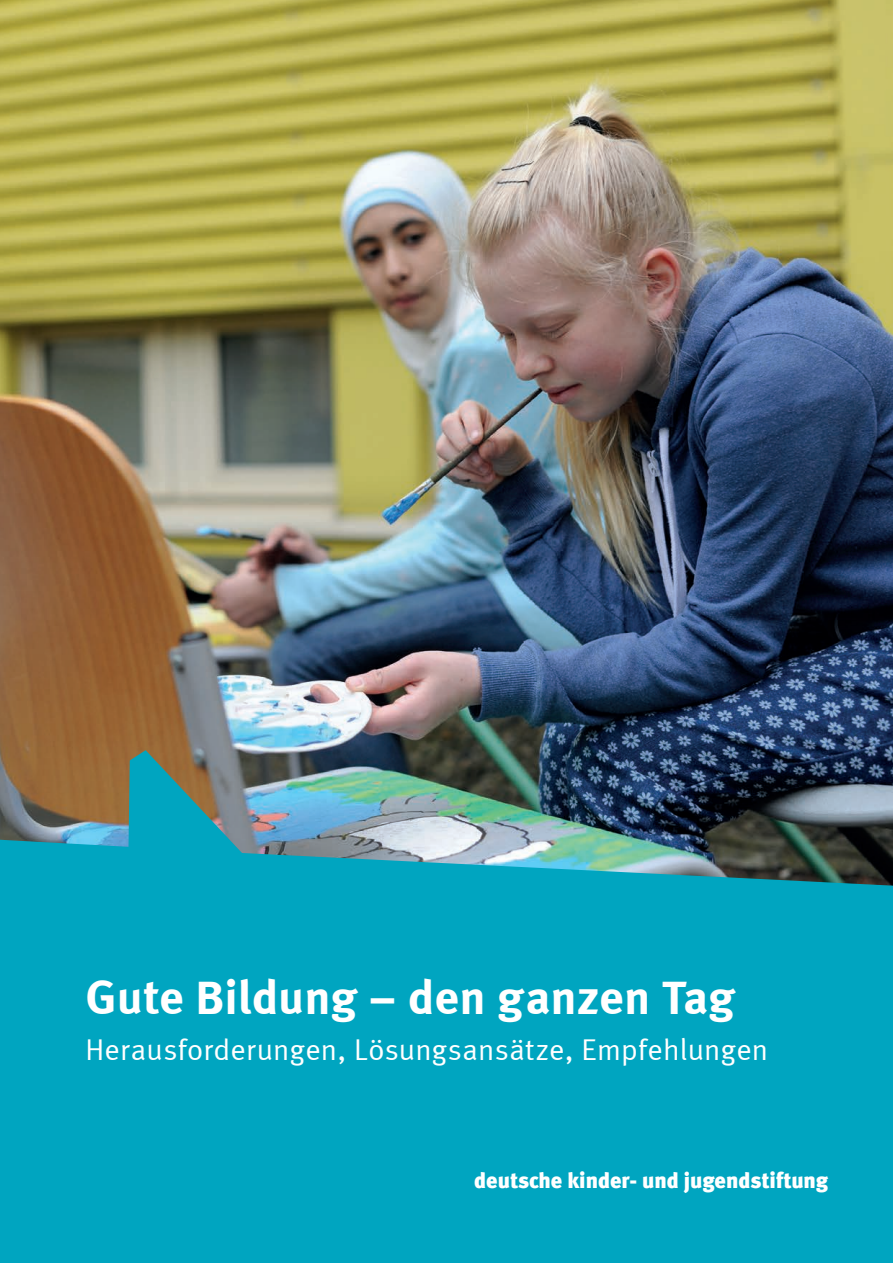
<style>
.page{position:relative;width:893px;height:1263px;background:#fff}
.page>*{position:absolute;margin:0;border:0;box-sizing:border-box;transform-origin:0 0}
.t1{font:700 48px "Meta Correspondence";letter-spacing:-.015em;color:#fff}
.t2{font:30px "Meta Correspondence";letter-spacing:-.01em;color:#fff}
.t3{font:900 21.9px "Meta";color:#fff}
</style>
<div class="page">
<img style="left:0;top:0;width:893px;height:750px">
<svg style="left:0;top:750px;width:893px;height:513px;background:#139ab0"></svg>
<h1 class="t1" style="left:85px;top:968px;width:652px">Gute Bildung – den ganzen Tag</h1>
<p class="t2" style="left:85px;top:1032px;width:685px">Herausforderungen, Lösungsansätze, Empfehlungen</p>
<p class="t3" style="left:474px;top:1167px;width:355px">deutsche kinder- und jugendstiftung</p>
</div>
